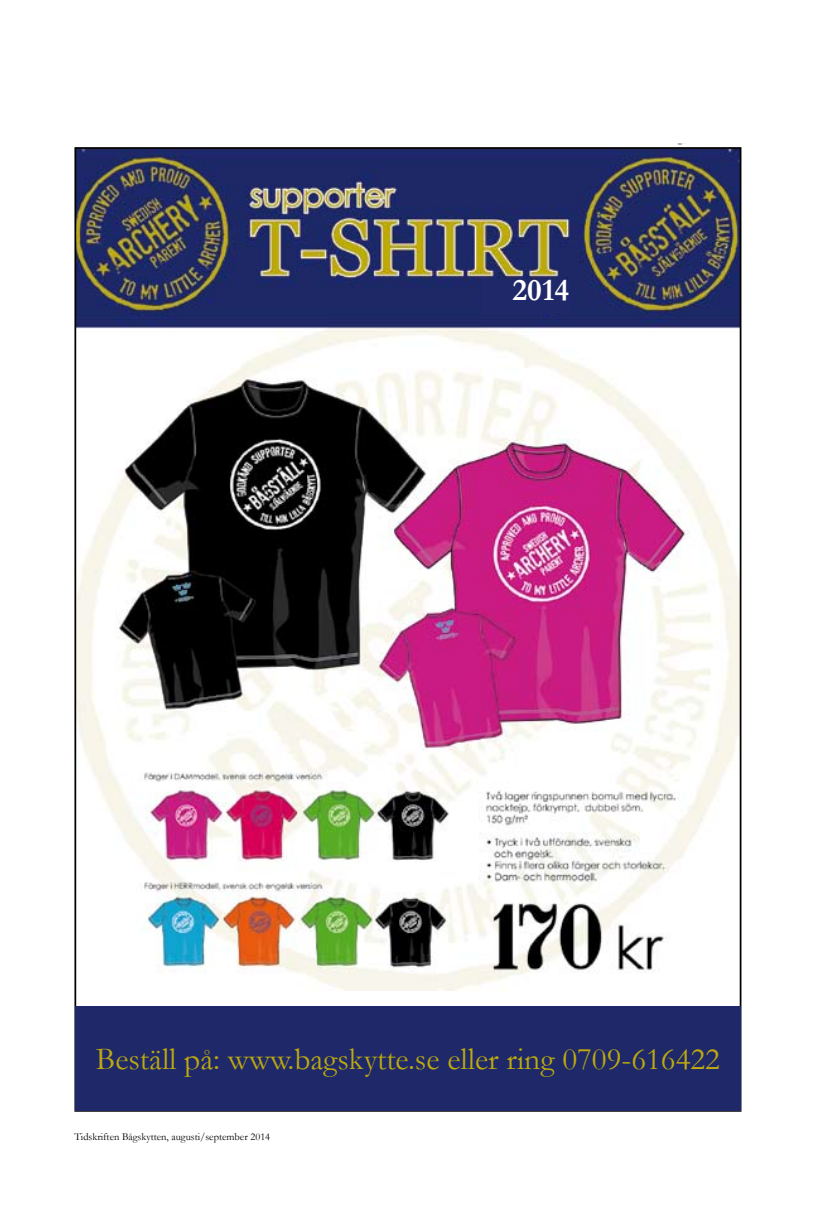
<style>
.page{position:relative;width:839px;height:1211px;background:#fff}
.page>*{position:absolute;margin:0;border:0;box-sizing:border-box;transform-origin:0 0}
.t1{font:31.5px "Garamond";color:#beaa0e}
.t2{font:700 31.5px "Garamond";color:#fff}
.t3{font:10.5px "Garamond";color:#000}
</style>
<div class="page">
<img style="left:677px;top:143px;width:8px;height:2px">
<img style="left:77px;top:150px;width:661px;height:840px">
<div style="left:482px;top:279px;width:87px;height:35px;background:#1f2969"></div>
<div style="left:75px;top:1006px;width:665px;height:104px;background:#1f2969"></div>
<p class="t2" style="left:512px;top:269px;width:58px">2014</p>
<p class="t1" style="left:96px;top:1037px;width:625px">Beställ på: www.bagskytte.se eller ring 0709-616422</p>
<p class="t3" style="left:74px;top:1129px;width:197px">Tidskriften Bågskytten, augusti/september 2014</p>
</div>
